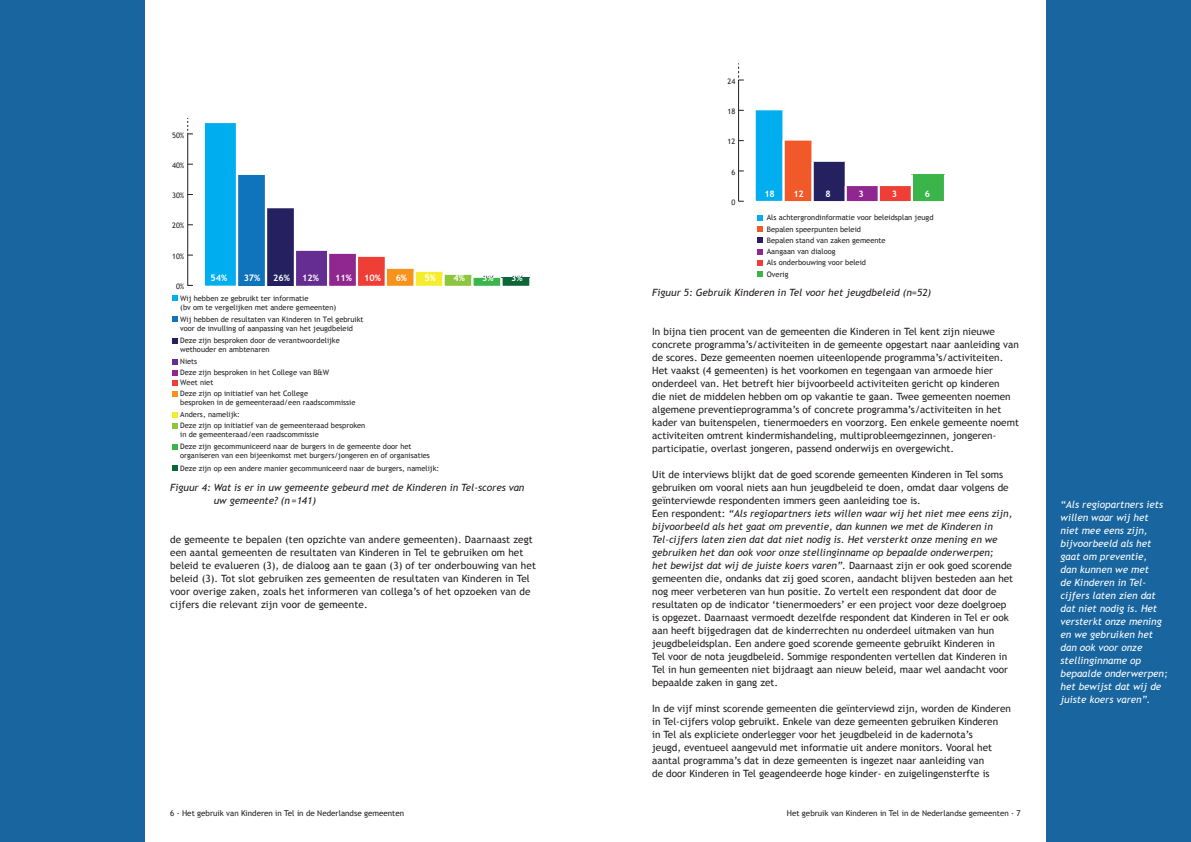
<style>
.page{position:relative;width:1191px;height:842px;background:#fff}
.page>*{position:absolute;margin:0;border:0;box-sizing:border-box;transform-origin:0 0}
.Brood{font:10px/13px "Trebuchet MS";color:#231f20}
.Diap{font:italic 10px/13px "Trebuchet MS";color:#fff}
.Italic{font:italic 10px/13px "Trebuchet MS";color:#231f20}
.t1{font:700 9px "Trebuchet MS";color:#fff}
.t2{font:8px "Trebuchet MS";color:#231f20}
.t3{font:7.5px/9px "Trebuchet MS";color:#231f20}
.s1{font-style:italic}
</style>
<div class="page">
<div style="left:0;top:0;width:145px;height:842px;background:#18659f"></div>
<div style="left:1046px;top:0;width:145px;height:842px;background:#18659f"></div>
<svg style="left:187px;top:118px;width:6px;height:168px"></svg>
<div style="left:203px;top:122px;width:35px;height:166px;background:#00aeef;border:2px solid #fff"></div>
<div style="left:236px;top:174px;width:31px;height:114px;background:#1074bc;border:2px solid #fff"></div>
<div style="left:265px;top:207px;width:31px;height:81px;background:#252161;border:2px solid #fff"></div>
<div style="left:294px;top:250px;width:35px;height:38px;background:#652d91;border:2px solid #fff"></div>
<div style="left:327px;top:253px;width:31px;height:35px;background:#90268f;border:2px solid #fff"></div>
<div style="left:356px;top:256px;width:31px;height:32px;background:#ee3e35;border:2px solid #fff"></div>
<div style="left:385px;top:268px;width:31px;height:20px;background:#f7931d;border:2px solid #fff"></div>
<div style="left:414px;top:271px;width:30px;height:17px;background:#f4ed2f;border:2px solid #fff"></div>
<div style="left:442px;top:274px;width:31px;height:14px;background:#8bc63e;border:2px solid #fff"></div>
<div style="left:471px;top:277px;width:31px;height:11px;background:#3ab54a;border:2px solid #fff"></div>
<div style="left:501px;top:278px;width:29px;height:9px;background:#0c6638"></div>
<div style="left:500px;top:277px;width:31px;height:11px;border:2px solid #fff"></div>
<svg style="left:172px;top:295px;width:6px;height:6px"></svg>
<svg style="left:172px;top:316px;width:6px;height:6px"></svg>
<svg style="left:172px;top:338px;width:6px;height:6px"></svg>
<svg style="left:172px;top:359px;width:6px;height:38px"></svg>
<svg style="left:172px;top:412px;width:6px;height:17px"></svg>
<svg style="left:172px;top:444px;width:6px;height:6px"></svg>
<svg style="left:172px;top:465px;width:6px;height:6px"></svg>
<hr style="left:738px;top:80px;width:1px;height:121px;background:#231f20">
<svg style="left:738px;top:63px;width:6px;height:18px"></svg>
<div style="left:753px;top:109px;width:31px;height:94px;background:#00aeef;border:2px solid #fff"></div>
<div style="left:782px;top:140px;width:31px;height:63px;background:#f15929;border:2px solid #fff"></div>
<div style="left:811px;top:161px;width:36px;height:42px;background:#252161;border:2px solid #fff"></div>
<div style="left:844px;top:185px;width:36px;height:18px;background:#90268f;border:2px solid #fff"></div>
<div style="left:877px;top:185px;width:36px;height:18px;background:#ee3e35;border:2px solid #fff"></div>
<div style="left:912px;top:175px;width:33px;height:27px;background:#3ab54a"></div>
<div style="left:911px;top:174px;width:35px;height:29px;border:2px solid #fff"></div>
<svg style="left:757px;top:215px;width:5px;height:28px"></svg>
<svg style="left:757px;top:249px;width:5px;height:5px"></svg>
<svg style="left:757px;top:260px;width:5px;height:17px"></svg>
<p class="t3" style="left:727px;top:77px;width:9px">24</p>
<p class="t3" style="left:172px;top:130px;width:14px">50%</p>
<p class="t3" style="left:172px;top:161px;width:14px">40%</p>
<p class="t3" style="left:172px;top:191px;width:14px">30%</p>
<p class="t3" style="left:172px;top:221px;width:14px">20%</p>
<p class="t3" style="left:172px;top:252px;width:14px">10%</p>
<p class="t1" style="left:210px;top:272px;width:18px">54%</p>
<p class="t1" style="left:244px;top:272px;width:18px">37%</p>
<p class="t1" style="left:273px;top:272px;width:18px">26%</p>
<p class="t1" style="left:302px;top:272px;width:18px">12%</p>
<p class="t1" style="left:335px;top:272px;width:18px">11%</p>
<p class="t1" style="left:364px;top:272px;width:18px">10%</p>
<p class="t1" style="left:396px;top:272px;width:13px">6%</p>
<p class="t1" style="left:424px;top:272px;width:13px">5%</p>
<p class="t1" style="left:453px;top:272px;width:13px">4%</p>
<p class="t1" style="left:482px;top:272px;width:13px">3%</p>
<p class="t1" style="left:511px;top:272px;width:13px">3%</p>
<p class="t3" style="left:180px;top:293px;width:157px">Wij hebben ze gebruikt ter informatie<br>(bv om te vergelijken met andere gemeenten)</p>
<p class="t3" style="left:180px;top:315px;width:185px">Wij hebben de resultaten van Kinderen in Tel gebruikt voor de invulling of aanpassing van het jeugdbeleid</p>
<p class="t3" style="left:180px;top:336px;width:161px">Deze zijn besproken door de verantwoordelijke wethouder en ambtenaren</p>
<p class="t3" style="left:180px;top:356px;width:151px;line-height:10.6px">Niets<br>Deze zijn besproken in het College van B&amp;W<br>Weet niet<br>Deze zijn op initiatief van het College</p>
<p class="t3" style="left:180px;top:396px;width:177px;line-height:12.3px">besproken in de gemeenteraad/een raadscommissie<br>Anders, namelijk:</p>
<p class="t3" style="left:180px;top:421px;width:187px">Deze zijn op initiatief van de gemeenteraad besproken in de gemeenteraad/een raadscommissie</p>
<p class="t3" style="left:180px;top:442px;width:251px">Deze zijn gecommuniceerd naar de burgers in de gemeente door het organiseren van een bijeenkomst met burgers/jongeren en of organisaties</p>
<p class="t3" style="left:180px;top:464px;width:260px">Deze zijn op een andere manier gecommuniceerd naar de burgers, namelijk:</p>
<p class="t3" style="left:176px;top:282px;width:10px">0%</p>
<p class="Italic" style="left:214px;top:481px;width:312px;text-indent:-44px">Figuur 4: Wat is er in uw gemeente gebeurd met de Kinderen in Tel-scores van uw gemeente? (n=141)</p>
<p class="Brood" style="left:170px;top:533px;width:367px">de gemeente te bepalen (ten opzichte van andere gemeenten). Daarnaast zegt een aantal gemeenten de resultaten van Kinderen in Tel te gebruiken om het beleid te evalueren (3), de dialoog aan te gaan (3) of ter onderbouwing van het beleid (3). Tot slot gebruiken zes gemeenten de resultaten van Kinderen in Tel voor overige zaken, zoals het informeren van collega’s of het opzoeken van de cijfers die relevant zijn voor de gemeente.</p>
<p class="t3" style="left:727px;top:107px;width:9px">18</p>
<p class="t3" style="left:727px;top:137px;width:9px">12</p>
<p class="t3" style="left:731px;top:168px;width:5px">6</p>
<p class="t3" style="left:731px;top:198px;width:5px">0</p>
<p class="t1" style="left:764px;top:188px;width:12px">18</p>
<p class="t1" style="left:793px;top:188px;width:12px">12</p>
<p class="t1" style="left:825px;top:188px;width:7px">8</p>
<p class="t1" style="left:858px;top:188px;width:7px">3</p>
<p class="t1" style="left:891px;top:188px;width:7px">3</p>
<p class="t1" style="left:924px;top:188px;width:7px">6</p>
<p class="t3" style="left:767px;top:212px;width:168px;line-height:11.2px">Als achtergrondinformatie voor beleidsplan jeugd<br>Bepalen speerpunten beleid<br>Bepalen stand van zaken gemeente<br>Aangaan van dialoog<br>Als onderbouwing voor beleid<br>Overig</p>
<p class="Italic" style="left:652px;top:286px;width:280px">Figuur 5: Gebruik Kinderen in Tel voor het jeugdbeleid (n=52)</p>
<p class="Brood" style="left:652px;top:325px;width:368px">In bijna tien procent van de gemeenten die Kinderen in Tel kent zijn nieuwe concrete programma’s/activiteiten in de gemeente opgestart naar aanleiding van de scores. Deze gemeenten noemen uiteenlopende programma’s/activiteiten.<br>Het vaakst (4 gemeenten) is het voorkomen en tegengaan van armoede hier onderdeel van. Het betreft hier bijvoorbeeld activiteiten gericht op kinderen<br>die niet de middelen hebben om op vakantie te gaan. Twee gemeenten noemen algemene preventieprogramma’s of concrete programma’s/activiteiten in het kader van buitenspelen, tienermoeders en voorzorg. Een enkele gemeente noemt activiteiten omtrent kindermishandeling, multiprobleemgezinnen, jongeren&shy;participatie, overlast jongeren, passend onderwijs en overgewicht.</p>
<p class="Brood" style="left:652px;top:468px;width:358px">Uit de interviews blijkt dat de goed scorende gemeenten Kinderen in Tel soms gebruiken om vooral niets aan hun jeugdbeleid te doen, omdat daar volgens de geïnterviewde respondenten immers geen aanleiding toe is.</p>
<p class="Brood" style="left:652px;top:507px;width:362px">Een respondent: <span class="s1">“Als regiopartners iets willen waar wij het niet mee eens zijn, bijvoorbeeld als het gaat om preventie, dan kunnen we met de Kinderen in Tel-cijfers laten zien dat dat niet nodig is. Het versterkt onze mening en we gebruiken het dan ook voor onze stellinginname op bepaalde onderwerpen;<br>het bewijst dat wij de juiste koers varen”</span>. Daarnaast zijn er ook goed scorende gemeenten die, ondanks dat zij goed scoren, aandacht blijven besteden aan het nog meer verbeteren van hun positie. Zo vertelt een respondent dat door de resultaten op de indicator ‘tienermoeders’ er een project voor deze doelgroep is opgezet. Daarnaast vermoedt dezelfde respondent dat Kinderen in Tel er ook aan heeft bijgedragen dat de kinderrechten nu onderdeel uitmaken van hun jeugdbeleidsplan. Een andere goed scorende gemeente gebruikt Kinderen in<br>Tel voor de nota jeugdbeleid. Sommige respondenten vertellen dat Kinderen in Tel in hun gemeenten niet bijdraagt aan nieuw beleid, maar wel aandacht voor bepaalde zaken in gang zet.</p>
<p class="Brood" style="left:652px;top:702px;width:360px">In de vijf minst scorende gemeenten die geïnterviewd zijn, worden de Kinderen in Tel-cijfers volop gebruikt. Enkele van deze gemeenten gebruiken Kinderen<br>in Tel als expliciete onderlegger voor het jeugdbeleid in de kadernota’s<br>jeugd, eventueel aangevuld met informatie uit andere monitors. Vooral het aantal programma’s dat in deze gemeenten is ingezet naar aanleiding van<br>de door Kinderen in Tel geagendeerde hoge kinder- en zuigelingensterfte is</p>
<p class="t2" style="left:170px;top:808px;width:235px">6 - Het gebruik van Kinderen in Tel in de Nederlandse gemeenten</p>
<p class="t2" style="left:786px;top:808px;width:235px">Het gebruik van Kinderen in Tel in de Nederlandse gemeenten - 7</p>
<p class="Diap" style="left:1060px;top:498px;width:109px">“Als regiopartners iets willen waar wij het niet mee eens zijn, bijvoorbeeld als het gaat om preventie,<br>dan kunnen we met<br>de Kinderen in Tel&shy;cijfers laten zien dat dat niet nodig is. Het versterkt onze mening en we gebruiken het dan ook voor onze stellinginname op bepaalde onderwerpen; het bewijst dat wij de juiste koers varen”.</p>
</div>
